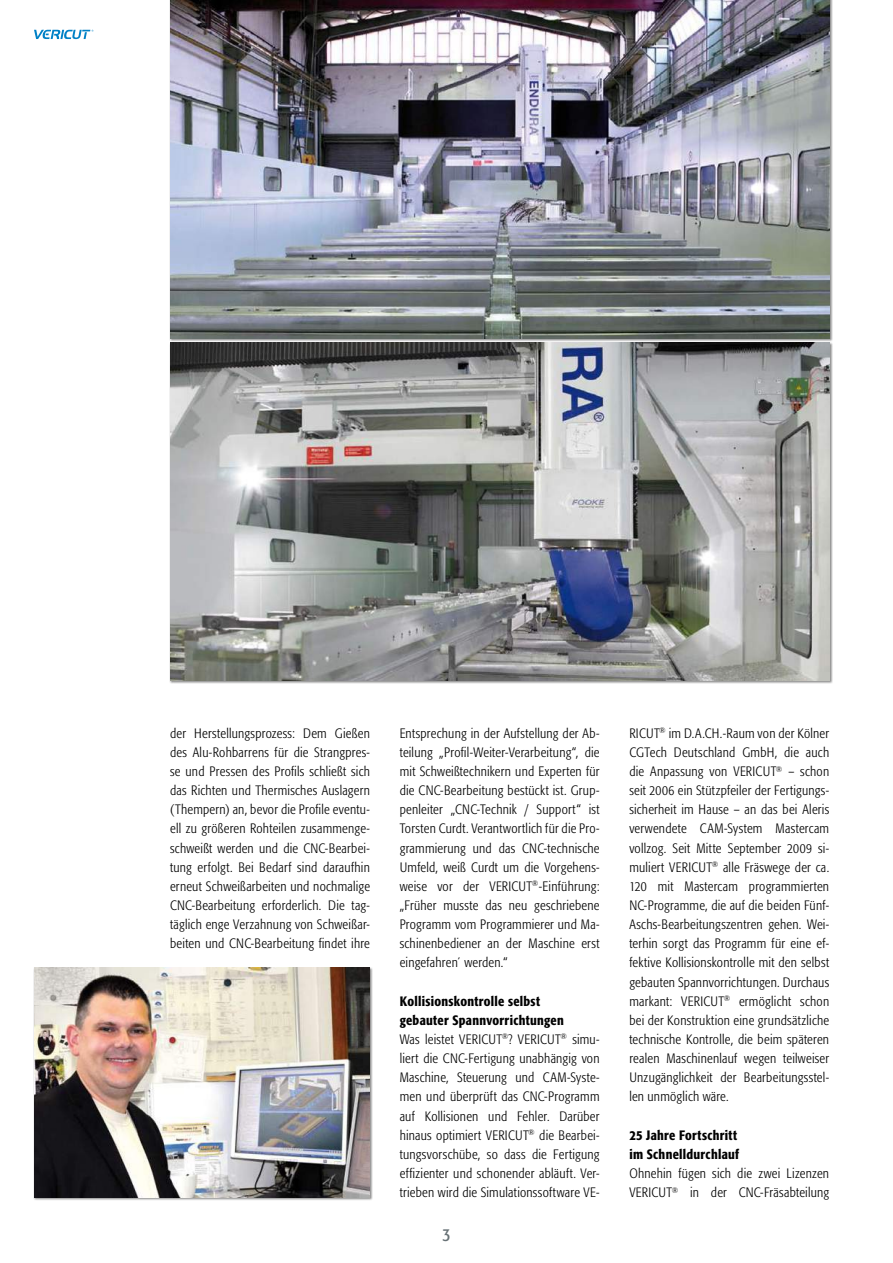
<style>
.page{position:relative;width:893px;height:1263px;background:#fff}
.page>*{position:absolute;margin:0;border:0;box-sizing:border-box;transform-origin:0 0}
.t1{font:18px "Formata Condensed BQ";color:#677175}
.t2{font:300 13.5px/19.2px "Formata Condensed BQ";letter-spacing:.02em;color:#000;text-align:justify}
.t3{font:500 13.5px/19.2px "Formata Condensed BQ";letter-spacing:.02em;color:#000}
.s1{font-weight:500}
</style>
<div class="page">
<svg style="left:34px;top:30px;width:59px;height:9px"></svg>
<img style="left:170px;top:0;width:659px;height:338px">
<img style="left:170px;top:342px;width:659px;height:338px">
<div style="left:34px;top:967px;width:339px;height:233px;background:#000;opacity:.45"></div>
<img style="left:34px;top:967px;width:336px;height:230px">
<p class="t2" style="left:170px;top:724px;width:201px">der Herstellungsprozess: Dem Gießen des Alu-Rohbarrens für die Strangpres&shy;se und Pressen des Profils schließt sich das Richten und Thermisches Auslagern (Thempern) an, bevor die Profile eventu&shy;ell zu größeren Rohteilen zusammenge&shy;schweißt werden und die CNC-Bearbei&shy;tung erfolgt. Bei Bedarf sind daraufhin erneut Schweißarbeiten und nochmalige CNC-Bearbeitung erforderlich. Die tag&shy;täglich enge Verzahnung von Schweißar&shy;beiten und CNC-Bearbeitung findet ihre</p>
<p class="t2" style="left:400px;top:724px;width:201px">Entsprechung in der Aufstellung der Ab&shy;teilung „Profil-Weiter-Verarbeitung“, die mit Schweißtechnikern und Experten für die CNC-Bearbeitung bestückt ist. Grup&shy;penleiter „CNC-Technik / Support“ ist Torsten Curdt. Verantwortlich für die Pro&shy;grammierung und das CNC-technische Umfeld, weiß Curdt um die Vorgehens&shy;weise vor der VERICUT<sup>®</sup>-Einführung: „Früher musste das neu geschriebene Programm vom Programmierer und Ma&shy;schinenbediener an der Maschine erst eingefahren´ werden.“</p>
<p class="t2" style="left:400px;top:992px;width:201px;text-align:left"><span class="s1">Kollisionskontrolle selbst<br>gebauter Spannvorrichtungen<br></span>Was leistet VERICUT<sup>®</sup>? VERICUT<sup>®</sup> simu&shy;liert die CNC-Fertigung unabhängig von Maschine, Steuerung und CAM-Syste&shy;men und überprüft das CNC-Programm auf Kollisionen und Fehler. Darüber hinaus optimiert VERICUT<sup>®</sup> die Bearbei&shy;tungsvorschübe, so dass die Fertigung effizienter und schonender abläuft. Ver&shy;trieben wird die Simulationssoftware VE-</p>
<h1 class="t1" style="left:442px;top:1224px;width:10px">3</h1>
<p class="t2" style="left:629px;top:724px;width:201px">RICUT<sup>®</sup> im D.A.CH.-Raum von der Kölner CGTech Deutschland GmbH, die auch die Anpassung von VERICUT<sup>®</sup> – schon seit 2006 ein Stützpfeiler der Fertigungs&shy;sicherheit im Hause – an das bei Aleris verwendete CAM-System Mastercam vollzog. Seit Mitte September 2009 si&shy;muliert VERICUT<sup>®</sup> alle Fräswege der ca.<br>120 mit Mastercam programmierten NC-Programme, die auf die beiden Fünf-Aschs-Bearbeitungszentren gehen. Wei&shy;terhin sorgt das Programm für eine ef&shy;fektive Kollisionskontrolle mit den selbst gebauten Spannvorrichtungen. Durchaus markant: VERICUT<sup>®</sup> ermöglicht schon bei der Konstruktion eine grundsätzliche technische Kontrolle, die beim späteren realen Maschinenlauf wegen teilweiser Unzugänglichkeit der Bearbeitungsstel&shy;len unmöglich wäre.</p>
<p class="t3" style="left:629px;top:1125px;width:111px">25 Jahre Fortschritt im Schnelldurchlauf</p>
<p class="t2" style="left:629px;top:1164px;width:201px">Ohnehin fügen sich die zwei Lizenzen<br>VERICUT<sup>®</sup> in der CNC-Fräsabteilung</p>
</div>
